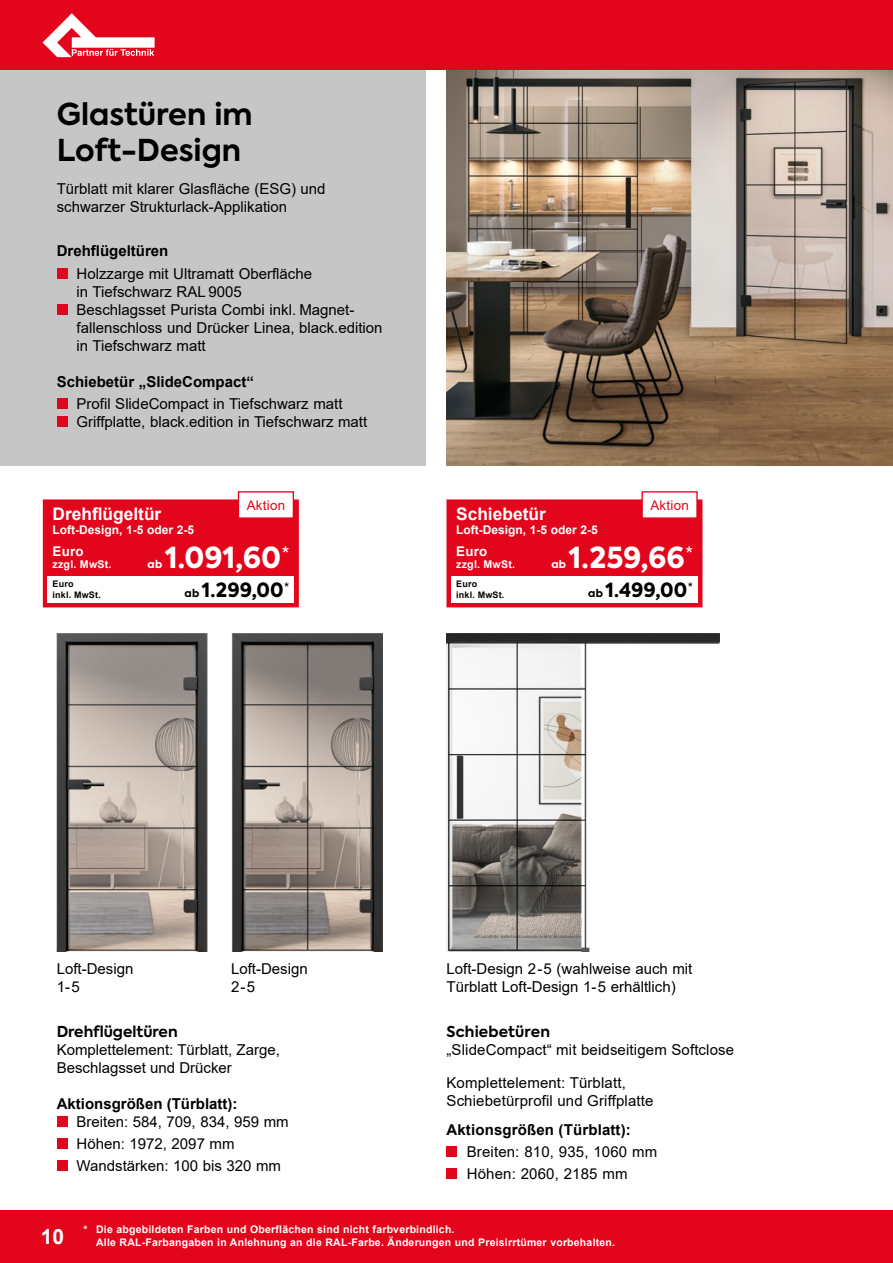
<style>
.page{position:relative;width:893px;height:1263px;background:#fff}
.page>*{position:absolute;margin:0;border:0;box-sizing:border-box;transform-origin:0 0}
.t1{font:700 30px/36px "Axiforma";color:#000}
.t2{font:800 28.8px "Axiforma";letter-spacing:-.005em;color:#fff}
.t3{font:700 21px "Arial";color:#fff}
.t4{font:800 19.5px "Axiforma";color:#000}
.t5{font:700 17.4px "Arial";color:#fff}
.t6{font:16.8px "Axiforma";color:#fff}
.t7{font:15px/18px "Arial";color:#000}
.t8{font:700 15px "Arial";color:#000}
.t9{font:700 15px "Axiforma";color:#000}
.t10{font:13.35px "Arial";letter-spacing:.02em;color:#e3051b}
.t11{font:700 13.35px "Arial";letter-spacing:.02em;color:#fff}
.t12{font:700 12px "Arial";color:#fff}
.t13{font:700 10.65px "Arial";letter-spacing:.02em;color:#fff}
.t14{font:800 10.65px "Axiforma";color:#fff}
.t15{font:700 10.5px/12.6px "Arial";letter-spacing:.02em;color:#fff}
.t16{font:700 9px/10.8px "Arial";letter-spacing:.02em;color:#000}
.s1{font-size:10.65px}
</style>
<div class="page">
<div style="left:0;top:0;width:425px;height:466px;background:#c6c6c6"></div>
<img style="left:446px;top:70px;width:447px;height:396px">
<img style="left:57px;top:633px;width:150px;height:319px">
<img style="left:446px;top:633px;width:274px;height:318px">
<div style="left:57px;top:1116px;width:10px;height:11px;background:#e3051b"></div>
<div style="left:57px;top:1138px;width:10px;height:11px;background:#e3051b"></div>
<div style="left:57px;top:1160px;width:10px;height:11px;background:#e3051b"></div>
<div style="left:446px;top:1146px;width:11px;height:11px;background:#e3051b"></div>
<div style="left:446px;top:1168px;width:11px;height:11px;background:#e3051b"></div>
<img style="left:231px;top:633px;width:152px;height:319px">
<div style="left:57px;top:268px;width:10px;height:11px;background:#e3051b"></div>
<div style="left:57px;top:304px;width:10px;height:11px;background:#e3051b"></div>
<div style="left:57px;top:398px;width:10px;height:11px;background:#e3051b"></div>
<div style="left:57px;top:416px;width:10px;height:11px;background:#e3051b"></div>
<div style="left:0;top:0;width:893px;height:70px;background:#e3051b"></div>
<div style="left:0;top:1210px;width:893px;height:53px;background:#e3051b"></div>
<svg style="left:43px;top:13px;width:112px;height:44px"></svg>
<svg style="left:43px;top:491px;width:256px;height:116px;background:#e6283b"></svg>
<div style="left:48px;top:576px;width:246px;height:26px;background:#fff"></div>
<svg style="left:446px;top:491px;width:256px;height:116px;background:#e7283b"></svg>
<div style="left:451px;top:576px;width:247px;height:26px;background:#fff"></div>
<h1 class="t1" style="left:57px;top:96px;width:197px">Glastüren im<br>Loft-Design</h1>
<p class="t7" style="left:57px;top:179px;width:270px">Türblatt mit klarer Glasfläche (ESG) und schwarzer Strukturlack-Applikation</p>
<p class="t8" style="left:57px;top:240px;width:113px">Drehflügeltüren</p>
<p class="t7" style="left:77px;top:264px;width:307px">Holzzarge mit Ultramatt Oberfläche<br>in Tiefschwarz RAL 9005<br>Beschlagsset Purista Combi inkl. Magnet&shy;fallenschloss und Drücker Linea, black.edition in Tiefschwarz matt</p>
<p class="t8" style="left:57px;top:371px;width:199px">Schiebetür „SlideCompact“</p>
<p class="t7" style="left:77px;top:394px;width:292px">Profil SlideCompact in Tiefschwarz matt<br>Griffplatte, black.edition in Tiefschwarz matt</p>
<p class="t5" style="left:53px;top:501px;width:110px">Drehflügeltür</p>
<p class="t12" style="left:53px;top:521px;width:143px">Loft-Design, 1-5 oder 2-5</p>
<p class="t10" style="left:247px;top:496px;width:40px">Aktion</p>
<p class="t5" style="left:456px;top:501px;width:91px">Schiebetür</p>
<p class="t12" style="left:456px;top:521px;width:143px">Loft-Design, 1-5 oder 2-5</p>
<p class="t10" style="left:650px;top:496px;width:40px">Aktion</p>
<p class="t11" style="left:53px;top:541px;width:33px">Euro</p>
<p class="t13" style="left:53px;top:557px;width:61px">zzgl. MwSt.</p>
<h2 class="t2" style="left:165px;top:538px;width:126px">1.091,60<sup>*</sup></h2>
<p class="t14" style="left:148px;top:557px;width:16px">ab</p>
<p class="t11" style="left:456px;top:541px;width:33px">Euro</p>
<p class="t6" style="left:685px;top:542px;width:9px">*</p>
<p class="t13" style="left:456px;top:557px;width:61px">zzgl. MwSt.</p>
<h2 class="t2" style="left:569px;top:538px;width:118px">1.259,66</h2>
<p class="t14" style="left:551px;top:557px;width:16px">ab</p>
<p class="t16" style="left:53px;top:578px;width:50px">Euro<br>inkl. MwSt.</p>
<h3 class="t4" style="left:185px;top:576px;width:106px"><span class="s1">ab</span> 1.299,00<sup>*</sup></h3>
<p class="t16" style="left:456px;top:578px;width:50px">Euro<br>inkl. MwSt.</p>
<h3 class="t4" style="left:588px;top:576px;width:106px"><span class="s1">ab</span> 1.499,00<sup>*</sup></h3>
<p class="t7" style="left:57px;top:959px;width:78px">Loft-Design<br>1- 5</p>
<p class="t7" style="left:446px;top:959px;width:247px">Loft-Design 2 - 5 (wahlweise auch mit<br>Türblatt Loft-Design 1- 5 erhältlich)</p>
<p class="t9" style="left:57px;top:1021px;width:122px">Drehflügeltüren</p>
<p class="t7" style="left:57px;top:1040px;width:225px">Komplettelement: Türblatt, Zarge,<br>Beschlagsset und Drücker</p>
<p class="t8" style="left:57px;top:1093px;width:182px">Aktionsgrößen (Türblatt):</p>
<p class="t7" style="left:77px;top:1110px;width:214px;line-height:22.2px">Breiten: 584, 709, 834, 959 mm<br>Höhen: 1972, 2097 mm<br>Wandstärken: 100 bis 320 mm</p>
<p class="t7" style="left:231px;top:959px;width:78px">Loft-Design<br>2 - 5</p>
<p class="t9" style="left:446px;top:1021px;width:105px">Schiebetüren</p>
<p class="t7" style="left:446px;top:1040px;width:289px">„SlideCompact“ mit beidseitigem Softclose</p>
<p class="t7" style="left:446px;top:1073px;width:208px">Komplettelement: Türblatt,<br>Schiebetürprofil und Griffplatte</p>
<p class="t8" style="left:446px;top:1119px;width:186px">Aktionsgrößen (Türblatt):</p>
<p class="t7" style="left:467px;top:1140px;width:192px;line-height:22.2px">Breiten: 810, 935, 1060 mm<br>Höhen: 2060, 2185 mm</p>
<h3 class="t3" style="left:41px;top:1222px;width:25px">10</h3>
<p class="t15" style="left:96px;top:1223px;width:520px;text-indent:-13px">* Die abgebildeten Farben und Oberflächen sind nicht farbverbindlich.<br>Alle RAL-Farbangaben in Anlehnung an die RAL-Farbe. Änderungen und Preisirrtümer vorbehalten.</p>
</div>
